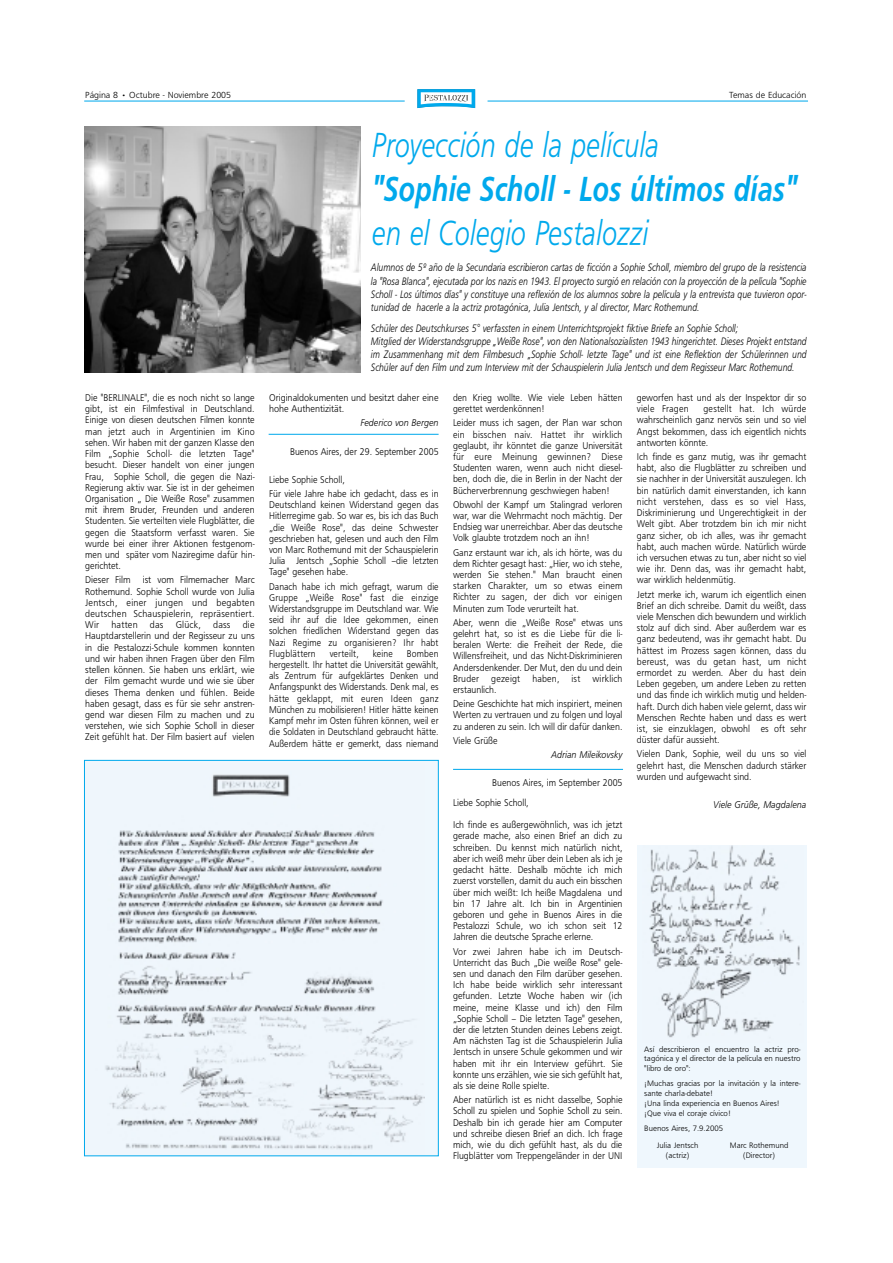
<style>
.page{position:relative;width:893px;height:1263px;background:#fff}
.page>*{position:absolute;margin:0;border:0;box-sizing:border-box;transform-origin:0 0}
.t1{font:36.15px "Frugal Sans Light Italic DTC";color:#00a9ec;scale:.78 1}
.t2{font:36.15px "Frugal Sans Bold Italic DTC";color:#00a9ec;scale:.78 1}
.t3{font:11.25px/13.2px "Frugal Sans Light Italic DTC";color:#000;text-align:justify;scale:.79 1}
.t4{font:10.2px/11.2px "Frugal Sans Light DTC";color:#000;text-align:justify;scale:.9 1}
.t5{font:10.2px/11.2px "Frugal Sans Light DTC";color:#000;text-align:justify;scale:.88 1}
.t6{font:10.2px/11.2px "Frugal Sans Light DTC";color:#000;text-align:justify;scale:.92 1}
.t7{font:10.2px "Frugal Sans Light Italic DTC";color:#000;scale:.9 1}
.t8{font:10.2px "Frugal Sans Light DTC";letter-spacing:.02em;color:#000;scale:.88 1}
.t9{font:9.15px "Frugal Sans Light DTC";color:#000}
.t10{font:8.1px/9.9px "Frugal Sans Light DTC";color:#000}
</style>
<div class="page">
<hr style="left:84px;top:101px;width:320px;height:1px;background:#00a9ec">
<hr style="left:487px;top:101px;width:321px;height:1px;background:#00a9ec">
<svg style="left:417px;top:89px;width:58px;height:19px"></svg>
<img style="left:84px;top:127px;width:276px;height:245px">
<div style="left:637px;top:845px;width:170px;height:322px;background:#eff7fd"></div>
<img style="left:649px;top:845px;width:151px;height:193px">
<div style="left:84px;top:760px;width:354px;height:396px;background:#eff7fd"></div>
<img style="left:105px;top:774px;width:319px;height:376px">
<div style="left:84px;top:760px;width:354px;height:396px;border:1px solid #00a9ec"></div>
<hr style="left:268px;top:434px;width:170px;height:1px;background:#00a9ec">
<hr style="left:453px;top:769px;width:170px;height:1px;background:#00a9ec">
<p class="t9" style="left:85px;top:92px;width:147px">Página 8 • Octubre - Noviembre 2005</p>
<p class="t9" style="left:729px;top:92px;width:79px">Temas de Educación</p>
<p class="t4" style="left:85px;top:394px;width:190px">Die "BERLINALE", die es noch nicht so lange gibt, ist ein Filmfestival in Deutschland.<br>Einige von diesen deutschen Filmen konnte man jetzt auch in Argentinien im Kino sehen. Wir haben mit der ganzen Klasse den Film „Sophie Scholl- die letzten Tage" besucht. Dieser handelt von einer jungen Frau, Sophie Scholl, die gegen die Nazi-Regierung aktiv war. Sie ist in der geheimen Organisation „ Die Weiße Rose" zusammen mit ihrem Bruder, Freunden und anderen Studenten. Sie verteilten viele Flugblätter, die gegen die Staatsform verfasst waren. Sie wurde bei einer ihrer Aktionen festgenom&shy;men und später vom Naziregime dafür hin&shy;gerichtet.</p>
<p class="t6" style="left:85px;top:576px;width:186px">Dieser Film ist vom Filmemacher Marc Rothemund. Sophie Scholl wurde von Julia Jentsch, einer jungen und begabten deutschen Schauspielerin, repräsentiert.<br>Wir hatten das Glück, dass die Hauptdarstellerin und der Regisseur zu uns in die Pestalozzi-Schule kommen konnten und wir haben ihnen Fragen über den Film stellen können. Sie haben uns erklärt, wie der Film gemacht wurde und wie sie über dieses Thema denken und fühlen. Beide haben gesagt, dass es für sie sehr anstren&shy;gend war diesen Film zu machen und zu verstehen, wie sich Sophie Scholl in dieser Zeit gefühlt hat. Der Film basiert auf vielen</p>
<h1 class="t1" style="left:372px;top:132px;width:370px">Proyección de la película</h1>
<h1 class="t2" style="left:372px;top:176px;width:546px">"Sophie Scholl - Los últimos días"</h1>
<h1 class="t1" style="left:372px;top:219px;width:356px">en el Colegio Pestalozzi</h1>
<p class="t3" style="left:371px;top:263px;width:553px">Alumnos de 5º año de la Secundaria escribieron cartas de ficción a Sophie Scholl, miembro del grupo de la resistencia la "Rosa Blanca", ejecutada por los nazis en 1943. El proyecto surgió en relación con la proyección de la película "Sophie Scholl - Los últimos días" y constituye una reflexión de los alumnos sobre la película y la entrevista que tuvieron opor&shy;tunidad de hacerle a la actriz protagónica, Julia Jentsch, y al director, Marc Rothemund.</p>
<p class="t3" style="left:371px;top:323px;width:553px;text-align:left">Schüler des Deutschkurses 5° verfassten in einem Unterrichtsprojekt fiktive Briefe an Sophie Scholl;<br>Mitglied der Widerstandsgruppe „Weiße Rose", von den Nationalsozialisten 1943 hingerichtet. Dieses Projekt entstand im Zusammenhang mit dem Filmbesuch „Sophie Scholl- letzte Tage" und ist eine Reflektion der Schülerinnen und Schüler auf den Film und zum Interview mit der Schauspielerin Julia Jentsch und dem Regisseur Marc Rothemund.</p>
<p class="t6" style="left:269px;top:394px;width:186px">Originaldokumenten und besitzt daher eine hohe Authentizität.</p>
<p class="t7" style="left:360px;top:419px;width:88px">Federico von Bergen</p>
<p class="t4" style="left:290px;top:447px;width:166px">Buenos Aires, der 29. September 2005</p>
<p class="t4" style="left:269px;top:474px;width:190px;line-height:14.1px">Liebe Sophie Scholl,<br>Für viele Jahre habe ich gedacht, dass es in</p>
<p class="t4" style="left:269px;top:501px;width:190px">Deutschland keinen Widerstand gegen das Hitlerregime gab. So war es, bis ich das Buch „die Weiße Rose", das deine Schwester geschrieben hat, gelesen und auch den Film von Marc Rothemund mit der Schauspielerin Julia Jentsch „Sophie Scholl –die letzten Tage" gesehen habe.</p>
<p class="t5" style="left:269px;top:582px;width:194px">Danach habe ich mich gefragt, warum die Gruppe „Weiße Rose" fast die einzige Widerstandsgruppe im Deutschland war. Wie seid ihr auf die Idee gekommen, einen solchen friedlichen Widerstand gegen das Nazi Regime zu organisieren? Ihr habt Flugblättern</p>
<p class="t5" style="left:269px;top:649px;width:194px;text-indent:138px">Bomben hergestellt. Ihr hattet die Universität gewählt, als Zentrum für aufgeklärtes Denken und Anfangspunkt des Widerstands. Denk mal, es hätte geklappt, mit euren Ideen ganz München zu mobilisieren! Hitler hätte keinen Kampf mehr im Osten führen können, weil er die Soldaten in Deutschland gebraucht hätte.<br>Außerdem hätte er gemerkt, dass niemand</p>
<p class="t8" style="left:330px;top:650px;width:34px">verteilt,</p>
<p class="t5" style="left:372px;top:649px;width:24px">keine</p>
<p class="t5" style="left:453px;top:394px;width:194px">den Krieg wollte. Wie viele Leben hätten gerettet werdenkönnen!</p>
<p class="t4" style="left:453px;top:419px;width:190px">Leider muss ich sagen, der Plan war schon ein bisschen naiv. Hattet ihr wirklich geglaubt, ihr könntet die ganze Universität für eure Meinung gewinnen? Diese Studenten waren, wenn auch nicht diesel&shy;ben, doch die, die in Berlin in der Nacht der Bücherverbrennung geschwiegen haben!</p>
<p class="t4" style="left:453px;top:500px;width:190px">Obwohl der Kampf um Stalingrad verloren war, war die Wehrmacht noch mächtig. Der Endsieg war unerreichbar. Aber das deutsche Volk glaubte trotzdem noch an ihn!</p>
<p class="t4" style="left:453px;top:548px;width:190px">Ganz erstaunt war ich, als ich hörte, was du dem Richter gesagt hast: „Hier, wo ich stehe, werden Sie stehen." Man braucht einen starken Charakter, um so etwas einem Richter zu sagen, der dich vor einigen Minuten zum Tode verurteilt hat.</p>
<p class="t4" style="left:453px;top:618px;width:190px">Aber, wenn die „Weiße Rose" etwas uns gelehrt hat, so ist es die Liebe für die li&shy;beralen Werte: die Freiheit der Rede, die Willensfreiheit, und das Nicht-Diskriminieren Andersdenkender. Der Mut, den du und dein Bruder gezeigt haben, ist wirklich erstaunlich.</p>
<p class="t4" style="left:453px;top:700px;width:190px">Deine Geschichte hat mich inspiriert, meinen Werten zu vertrauen und zu folgen und loyal zu anderen zu sein. Ich will dir dafür danken.</p>
<p class="t4" style="left:453px;top:736px;width:51px">Viele Grüße</p>
<p class="t7" style="left:551px;top:751px;width:81px">Adrian Mileikovsky</p>
<p class="t4" style="left:453px;top:774px;width:190px;line-height:20.1px;text-indent:39px">Buenos Aires, im September 2005<br>Liebe Sophie Scholl,</p>
<p class="t4" style="left:453px;top:821px;width:190px">Ich finde es außergewöhnlich, was ich jetzt gerade mache, also einen Brief an dich zu schreiben. Du kennst mich natürlich nicht, aber ich weiß mehr über dein Leben als ich je gedacht hätte. Deshalb möchte ich mich zuerst vorstellen, damit du auch ein bisschen über mich weißt: Ich heiße Magdalena und bin 17 Jahre alt. Ich bin in Argentinien geboren und gehe in Buenos Aires in die Pestalozzi Schule, wo ich schon seit 12<br>Jahren die deutsche Sprache erlerne.</p>
<p class="t4" style="left:453px;top:947px;width:190px">Vor zwei Jahren habe ich im Deutsch-Unterricht das Buch „Die weiße Rose" gele&shy;sen und danach den Film darüber gesehen.<br>Ich habe beide wirklich sehr interessant gefunden. Letzte Woche haben wir (ich meine, meine Klasse und ich) den Film „Sophie Scholl – Die letzten Tage" gesehen, der die letzten Stunden deines Lebens zeigt.<br>Am nächsten Tag ist die Schauspielerin Julia Jentsch in unsere Schule gekommen und wir haben mit ihr ein Interview geführt. Sie konnte uns erzählen, wie sie sich gefühlt hat, als sie deine Rolle spielte.</p>
<p class="t4" style="left:453px;top:1096px;width:190px">Aber natürlich ist es nicht dasselbe, Sophie Scholl zu spielen und Sophie Scholl zu sein.<br>Deshalb bin ich gerade hier am Computer und schreibe diesen Brief an dich. Ich frage mich, wie du dich gefühlt hast, als du die Flugblätter vom Treppengeländer in der UNI</p>
<p class="t4" style="left:637px;top:394px;width:190px">geworfen hast und als der Inspektor dir so viele Fragen</p>
<p class="t4" style="left:637px;top:405px;width:190px;text-indent:66px">gestellt hat. Ich würde wahrscheinlich ganz nervös sein und so viel Angst bekommen, dass ich eigentlich nichts antworten könnte.</p>
<p class="t4" style="left:637px;top:453px;width:190px">Ich finde es ganz mutig, was ihr gemacht habt, also die Flugblätter zu schreiben und sie nachher in der Universität auszulegen. Ich bin natürlich damit einverstanden, ich kann nicht verstehen, dass es so viel Hass, Diskriminierung und Ungerechtigkeit in der Welt gibt. Aber trotzdem bin ich mir nicht ganz sicher, ob ich alles, was ihr gemacht habt, auch machen würde. Natürlich würde ich versuchen etwas zu tun, aber nicht so viel wie ihr. Denn das, was ihr gemacht habt, war wirklich heldenmütig.</p>
<p class="t4" style="left:637px;top:590px;width:190px">Jetzt merke ich, warum ich eigentlich einen Brief an dich schreibe. Damit du weißt, dass viele Menschen dich bewundern und wirklich stolz auf dich sind. Aber außerdem war es ganz bedeutend, was ihr gemacht habt. Du hättest im Prozess sagen können, dass du bereust, was du getan hast, um nicht ermordet zu werden. Aber du hast dein Leben gegeben, um andere Leben zu retten und das finde ich wirklich mutig und helden&shy;haft. Durch dich haben viele gelernt, dass wir Menschen Rechte haben und dass es wert ist, sie einzuklagen, obwohl es oft sehr düster dafür aussieht.</p>
<p class="t4" style="left:637px;top:750px;width:190px">Vielen Dank, Sophie, weil du uns so viel gelehrt hast, die Menschen dadurch stärker wurden und aufgewacht sind.</p>
<p class="t7" style="left:713px;top:801px;width:105px">Viele Grüße, Magdalena</p>
<p class="t10" style="left:644px;top:1045px;width:158px;text-align:justify">Así describieron el encuentro la actriz pro&shy;tagónica y el director de la película en nuestro "libro de oro":</p>
<p class="t10" style="left:644px;top:1080px;width:158px">¡Muchas gracias por la invitación y la intere&shy;sante charla-debate!<br>¡Una linda experiencia en Buenos Aires!<br>¡Que viva el coraje cívico!</p>
<p class="t10" style="left:656px;top:1121px;width:68px;line-height:17.1px;text-indent:-12px">Buenos Aires, 7.9.2005<br>Julia Jentsch</p>
<p class="t10" style="left:666px;top:1152px;width:25px">(actriz)</p>
<p class="t10" style="left:729px;top:1142px;width:60px;text-align:center">Marc Rothemund (Director)</p>
</div>
